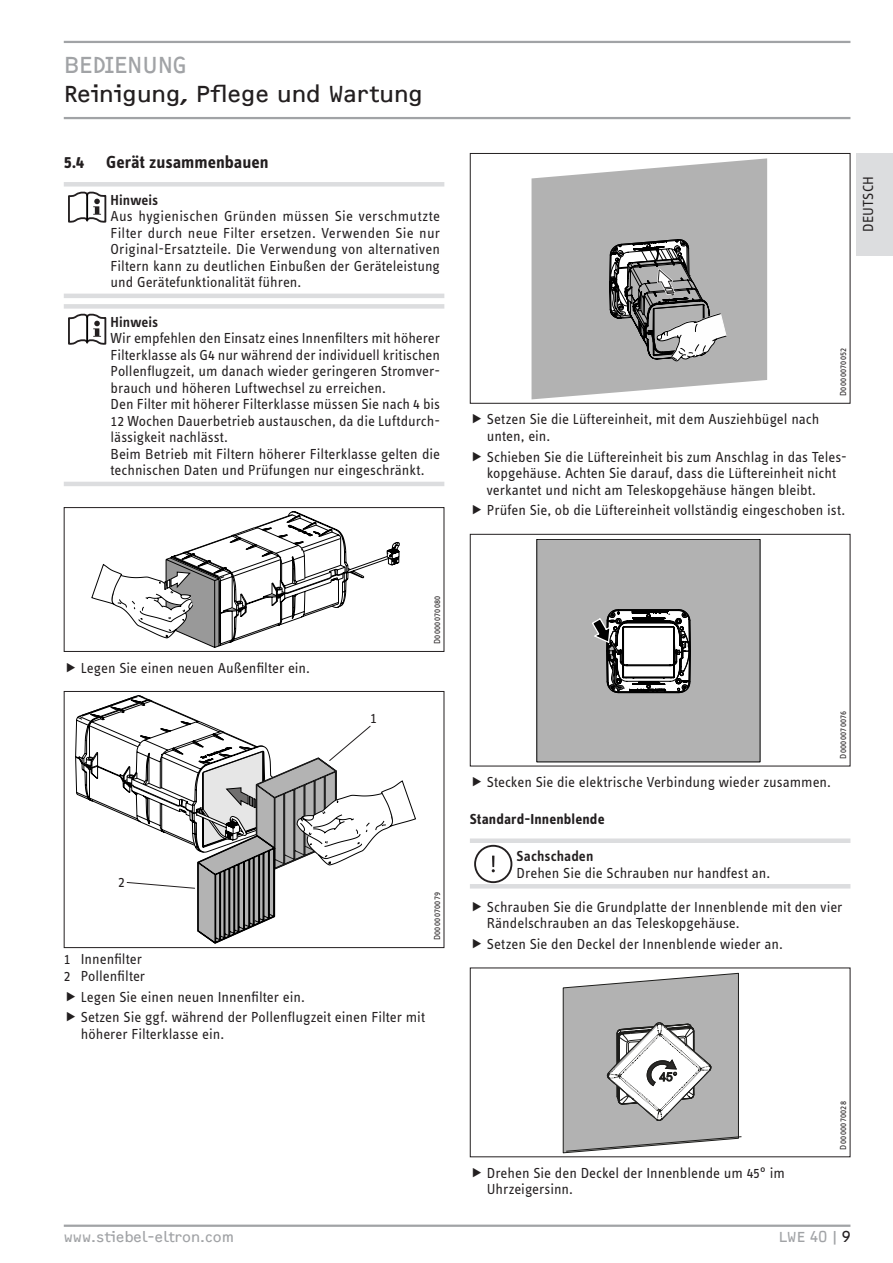
<style>
.page{position:relative;width:893px;height:1263px;background:#fff}
.page>*{position:absolute;margin:0;border:0;box-sizing:border-box;transform-origin:0 0}
.t1{font:24px "F2 FOCR Bczyk Com";letter-spacing:-.005em;color:#231f20}
.t2{font:24px "F2 FOCR Bczyk Com";color:#a1a3a6}
.t3{font:700 18px "STE Info Text";color:#231f20}
.t4{font:15px/16.5px "STE Info Text";color:#231f20}
.t5{font:15px "F2 FOCR Bczyk Com";color:#a1a3a6}
.t6{font:600 15px "STE Info Text";letter-spacing:.005em;color:#231f20}
.t7{font:700 15px "STE Info Text";letter-spacing:.01em;color:#231f20}
.t8{font:9px "STE Info Text";letter-spacing:.04em;color:#231f20}
.s1{color:#231f20}
</style>
<div class="page">
<hr style="left:64px;top:41px;width:786px;height:2px;background:#a1a3a6">
<hr style="left:64px;top:117px;width:786px;height:2px;background:#a1a3a6">
<div style="left:857px;top:153px;width:36px;height:102px;background:#dcdddf"></div>
<hr style="left:64px;top:1224px;width:786px;height:3px;background:#a1a3a6">
<div style="left:64px;top:182px;width:380px;height:5px;background:#dcdddf"></div>
<hr style="left:64px;top:294px;width:380px;height:4px;background:#dcdddf">
<svg style="left:68px;top:192px;width:38px;height:31px"></svg>
<hr style="left:86px;top:195px;width:2px;height:24px;background:#000">
<div style="left:64px;top:304px;width:380px;height:5px;background:#dcdddf"></div>
<hr style="left:64px;top:482px;width:380px;height:4px;background:#dcdddf">
<svg style="left:68px;top:314px;width:38px;height:31px"></svg>
<hr style="left:86px;top:317px;width:2px;height:24px;background:#000">
<svg style="left:92px;top:511px;width:307px;height:136px"></svg>
<div style="left:64px;top:507px;width:380px;height:145px;border:1px solid #231f20"></div>
<div style="left:64px;top:691px;width:380px;height:257px;border:1px solid #231f20"></div>
<svg style="left:75px;top:695px;width:341px;height:249px"></svg>
<svg style="left:531px;top:158px;width:236px;height:241px;background:#bababa"></svg>
<svg style="left:609px;top:239px;width:118px;height:122px"></svg>
<div style="left:470px;top:153px;width:380px;height:251px;border:1px solid #231f20"></div>
<div style="left:537px;top:539px;width:223px;height:223px;background:#b2b2b2"></div>
<svg style="left:592px;top:609px;width:98px;height:84px"></svg>
<div style="left:470px;top:534px;width:380px;height:232px;border:1px solid #231f20"></div>
<div style="left:470px;top:838px;width:380px;height:5px;background:#dcdddf"></div>
<hr style="left:470px;top:884px;width:380px;height:4px;background:#dcdddf">
<svg style="left:474px;top:845px;width:38px;height:38px"></svg>
<svg style="left:563px;top:973px;width:179px;height:254px"></svg>
<h1 class="t2" style="left:64px;top:51px;width:125px">Bedien ung</h1>
<h1 class="t1" style="left:64px;top:80px;width:361px">Reinigung, Pflege und Wartung</h1>
<p class="t3" style="left:64px;top:151px;width:206px">5.4 Gerät zusammenbauen</p>
<p class="t6" style="left:111px;top:191px;width:49px">Hinweis</p>
<p class="t4" style="left:111px;top:208px;width:331px;text-align:justify">Aus hygienischen Gründen müssen Sie verschmutzte Filter durch neue Filter ersetzen. Verwenden Sie nur Original-Ersatzteile. Die Verwendung von alternativen Filtern kann zu deutlichen Einbußen der Geräteleistung und Gerätefunktionalität führen.</p>
<p class="t6" style="left:111px;top:313px;width:49px">Hinweis</p>
<p class="t4" style="left:111px;top:330px;width:331px">Wir empfehlen den Einsatz eines Innenfilters mit höherer Filterklasse als G4 nur während der individuell kritischen Pollenflugzeit, um danach wieder geringeren Stromver&shy;brauch und höheren Luftwechsel zu erreichen.<br>Den Filter mit höherer Filterklasse müssen Sie nach 4 bis 12 Wochen Dauerbetrieb austauschen, da die Luftdurch&shy;lässigkeit nachlässt.<br>Beim Betrieb mit Filtern höherer Filterklasse gelten die technischen Daten und Prüfungen nur eingeschränkt.</p>
<p class="t4" style="left:860px;top:232px;width:57px;rotate:-90deg">DEUTSCH</p>
<p class="t8" style="left:838px;top:396px;width:50px;rotate:-90deg">D0000070052</p>
<p class="t4" style="left:487px;top:411px;width:334px">Setzen Sie die Lüftereinheit, mit dem Ausziehbügel nach unten, ein.</p>
<p class="t4" style="left:487px;top:448px;width:361px">Schieben Sie die Lüftereinheit bis zum Anschlag in das Teles&shy;kopgehäuse. Achten Sie darauf, dass die Lüftereinheit nicht verkantet und nicht am Teleskopgehäuse hängen bleibt.</p>
<p class="t4" style="left:487px;top:502px;width:360px">Prüfen Sie, ob die Lüftereinheit vollständig eingeschoben ist.</p>
<p class="t4" style="left:81px;top:659px;width:231px">Legen Sie einen neuen Außenfilter ein.</p>
<p class="t4" style="left:370px;top:710px;width:8px">1</p>
<p class="t8" style="left:432px;top:644px;width:50px;rotate:-90deg">D0000070080</p>
<p class="t4" style="left:118px;top:873px;width:8px">2</p>
<p class="t4" style="left:64px;top:951px;width:83px">1 Innenfilter<br>2 Pollenfilter</p>
<p class="t4" style="left:81px;top:986px;width:346px;line-height:20.7px">Legen Sie einen neuen Innenfilter ein.<br>Setzen Sie ggf. während der Pollenflugzeit einen Filter mit</p>
<p class="t4" style="left:81px;top:1026px;width:145px">höherer Filterklasse ein.</p>
<p class="t8" style="left:432px;top:940px;width:50px;rotate:-90deg">D0000070079</p>
<p class="t8" style="left:838px;top:759px;width:50px;rotate:-90deg">D0000070076</p>
<p class="t4" style="left:487px;top:774px;width:346px">Stecken Sie die elektrische Verbindung wieder zusammen.</p>
<p class="t7" style="left:470px;top:810px;width:136px">Standard-Innenblende</p>
<p class="t6" style="left:517px;top:848px;width:78px">Sachschaden</p>
<p class="t4" style="left:517px;top:864px;width:255px">Drehen Sie die Schrauben nur handfest an.</p>
<p class="t4" style="left:487px;top:898px;width:357px">Schrauben Sie die Grundplatte der Innenblende mit den vier<br>Rändelschrauben an das Teleskopgehäuse.</p>
<p class="t4" style="left:487px;top:936px;width:298px">Setzen Sie den Deckel der Innenblende wieder an.</p>
<p class="t4" style="left:487px;top:1165px;width:299px">Drehen Sie den Deckel der Innenblende um 45° im<br>Uhrzeigersinn.</p>
<p class="t8" style="left:838px;top:1149px;width:50px;rotate:-90deg">D0000070028</p>
<p class="t5" style="left:64px;top:1228px;width:172px">www.stiebel-eltron.com</p>
<p class="t5" style="left:779px;top:1228px;width:73px">LWE 40|<span class="s1">9</span></p>
</div>
